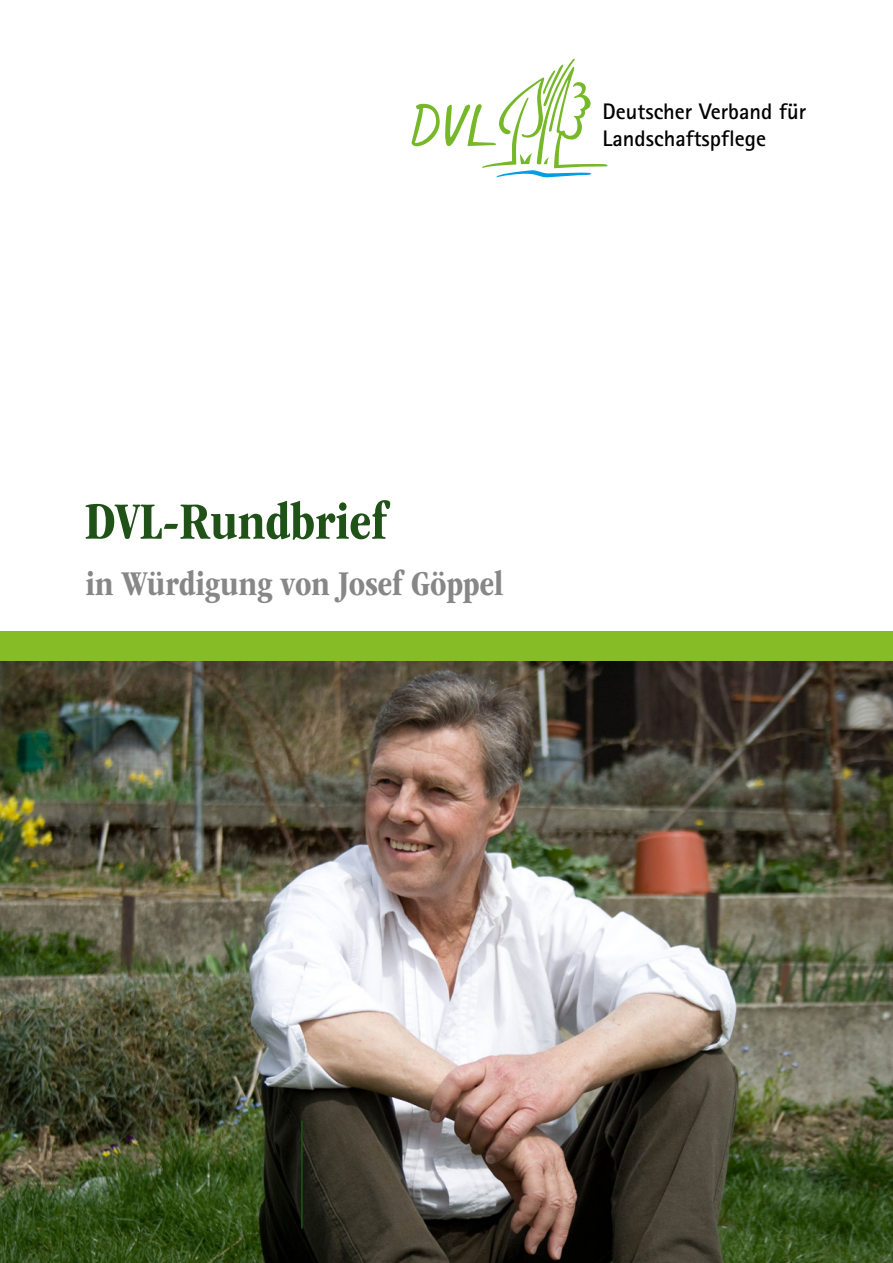
<style>
.page{position:relative;width:893px;height:1263px;background:#fff}
.page>*{position:absolute;margin:0;border:0;box-sizing:border-box;transform-origin:0 0}
.Titelseite-Titel{font:700 condensed 54px "ITC Garamond Std";color:#205118}
.Titelseite-Untertite{font:700 condensed 36px "ITC Garamond Std";color:#878787}
.Artefakt{font:700 22.5px/27px "Rotis Sans Serif";color:#000}
</style>
<div class="page">
<img style="left:0;top:661px;width:893px;height:602px">
<svg style="left:411px;top:58px;width:197px;height:120px"></svg>
<div style="left:0;top:631px;width:893px;height:30px;background:#86bc25"></div>
<hr style="left:301px;top:1121px;width:2px;height:108px;background:#205118">
<p class="Artefakt" style="left:602px;top:98px;width:205px">Deutscher Verband für<br>Landschaftspflege</p>
<h1 class="Titelseite-Titel" style="left:85px;top:491px;width:303px">DVL-Rundbrief</h1>
<h2 class="Titelseite-Untertite" style="left:86px;top:564px;width:419px">in Würdigung von Josef Göppel</h2>
</div>
